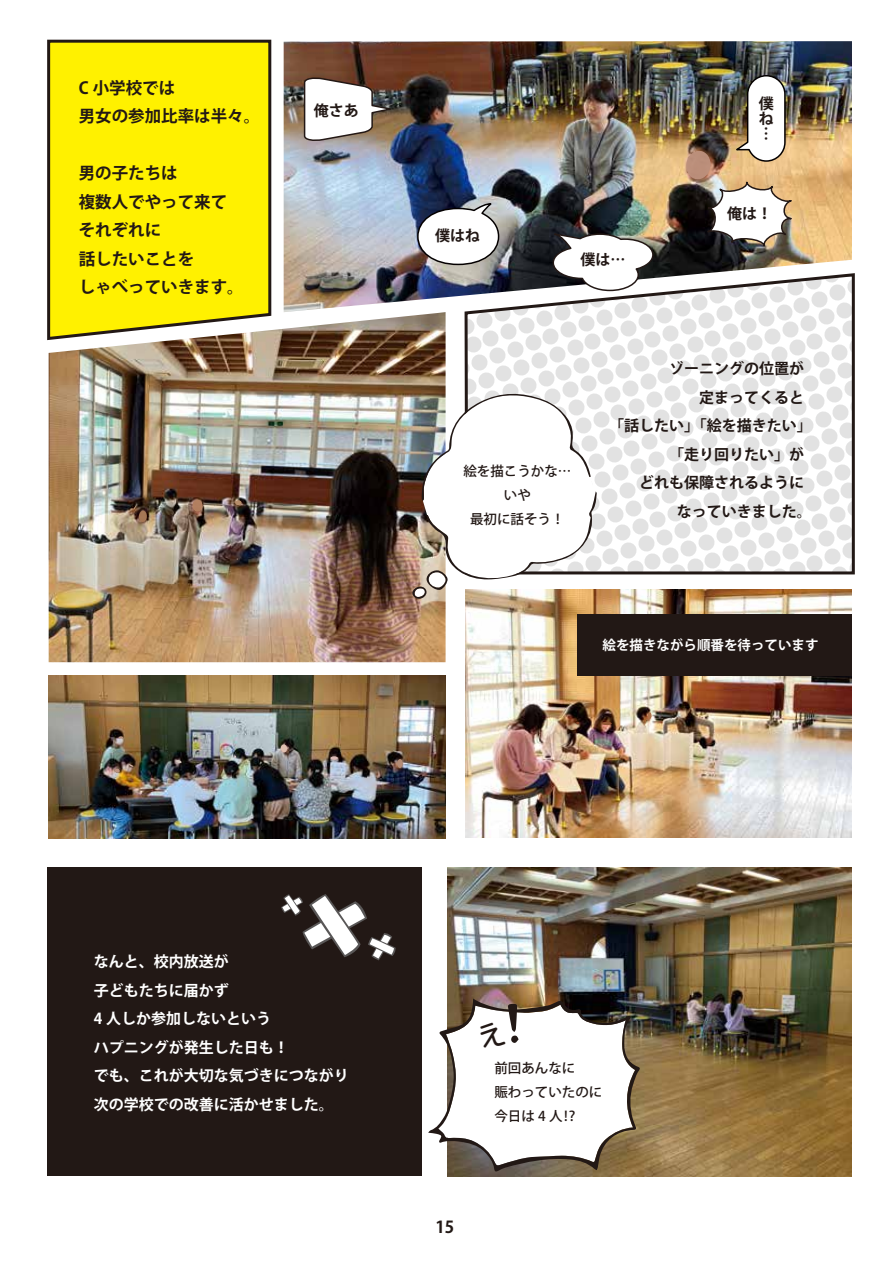
<style>
.page{position:relative;width:893px;height:1263px;background:#fff}
.page>*{position:absolute;margin:0;border:0;box-sizing:border-box;transform-origin:0 0}
.t1{font:700 16.5px/28.5px "Koz Go Pr 6 N";color:#221815}
.t2{font:700 16.35px "Koz Go Pr 6 N";color:#221815}
.t3{font:700 15px/28.5px "Koz Go Pr 6 N";color:#fff}
.t4{font:700 15px/15px "Koz Go Pr 6 N";color:#221815}
.t5{font:500 13.5px/24px "Koz Go Pr 6 N";color:#221815;text-align:center}
.t6{font:700 13.5px "Koz Go Pr 6 N";color:#fff}
</style>
<div class="page">
<img style="left:447px;top:867px;width:404px;height:309px">
<img style="left:466px;top:590px;width:386px;height:247px">
<svg style="left:602px;top:722px;width:10px;height:3px"></svg>
<svg style="left:648px;top:712px;width:3px;height:7px"></svg>
<img style="left:49px;top:675px;width:397px;height:163px">
<svg style="left:115px;top:768px;width:5px;height:5px"></svg>
<svg style="left:129px;top:764px;width:5px;height:3px"></svg>
<svg style="left:176px;top:760px;width:6px;height:3px"></svg>
<div style="left:281px;top:744px;width:6px;height:8px;background:#e0bfb0;border-radius:50%"></div>
<svg style="left:331px;top:756px;width:7px;height:4px"></svg>
<div style="left:397px;top:759px;width:6px;height:9px;background:#b48c76;border-radius:50%"></div>
<img style="left:49px;top:312px;width:397px;height:350px">
<div style="left:139px;top:511px;width:8px;height:11px;background:#a87957;border-radius:50%"></div>
<div style="left:193px;top:500px;width:10px;height:12px;background:#b48161;border-radius:50%"></div>
<svg style="left:235px;top:500px;width:6px;height:5px"></svg>
<img style="left:284px;top:41px;width:568px;height:271px">
<svg style="left:463px;top:271px;width:392px;height:304px"></svg>
<svg style="left:550px;top:233px;width:104px;height:59px"></svg>
<svg style="left:303px;top:75px;width:89px;height:66px"></svg>
<svg style="left:416px;top:203px;width:84px;height:63px"></svg>
<img style="left:686px;top:74px;width:107px;height:173px">
<svg style="left:47px;top:39px;width:226px;height:303px;background:#f4e60d"></svg>
<svg style="left:412px;top:391px;width:185px;height:208px"></svg>
<div style="left:577px;top:614px;width:275px;height:61px;background:#221815"></div>
<div style="left:48px;top:867px;width:374px;height:308px;background:#221815"></div>
<svg style="left:281px;top:894px;width:115px;height:66px"></svg>
<svg style="left:428px;top:998px;width:213px;height:174px"></svg>
<p class="t1" style="left:79px;top:74px;width:183px">C 小学校では<br>男女の参加比率は半々。</p>
<p class="t1" style="left:79px;top:159px;width:167px">男の子たちは<br>複数人でやって来てそれぞれに<br>話したいことを<br>しゃべっていきます。</p>
<p class="t4" style="left:314px;top:104px;width:46px">俺さあ</p>
<p class="t4" style="left:435px;top:228px;width:46px">僕はね</p>
<p class="t4" style="left:580px;top:253px;width:46px">僕は…</p>
<p class="t4" style="left:759px;top:96px;width:16px">僕ね</p>
<p class="t4" style="left:773px;top:126px;width:16px;rotate:90deg">…</p>
<p class="t4" style="left:727px;top:206px;width:47px">俺は！</p>
<p class="t5" style="left:463px;top:459px;width:109px">絵を描こうかな…いや<br>最初に話そう！</p>
<p class="t4" style="left:669px;top:361px;width:136px">ゾーニングの位置が</p>
<p class="t4" style="left:699px;top:390px;width:106px">定まってくると</p>
<p class="t4" style="left:609px;top:418px;width:204px">「話したい」「絵を描きたい」</p>
<p class="t4" style="left:669px;top:447px;width:136px">「走り回りたい」が</p>
<p class="t4" style="left:639px;top:475px;width:166px">どれも保障されるように</p>
<p class="t4" style="left:677px;top:504px;width:136px">なっていきました。</p>
<p class="t6" style="left:602px;top:637px;width:217px">絵を描きながら順番を待っています</p>
<p class="t3" style="left:94px;top:948px;width:256px">なんと、校内放送が<br>子どもたちに届かず<br>4 人しか参加しないという<br>ハプニングが発生した日も！<br>でも、これが大切な気づきにつながり次の学校での改善に活かせました。</p>
<p class="t2" style="left:435px;top:1218px;width:20px">15</p>
<p class="t5" style="left:494px;top:1057px;width:109px;text-align:left">前回あんなに<br>賑わっていたのに今日は 4 人⁉</p>
</div>
